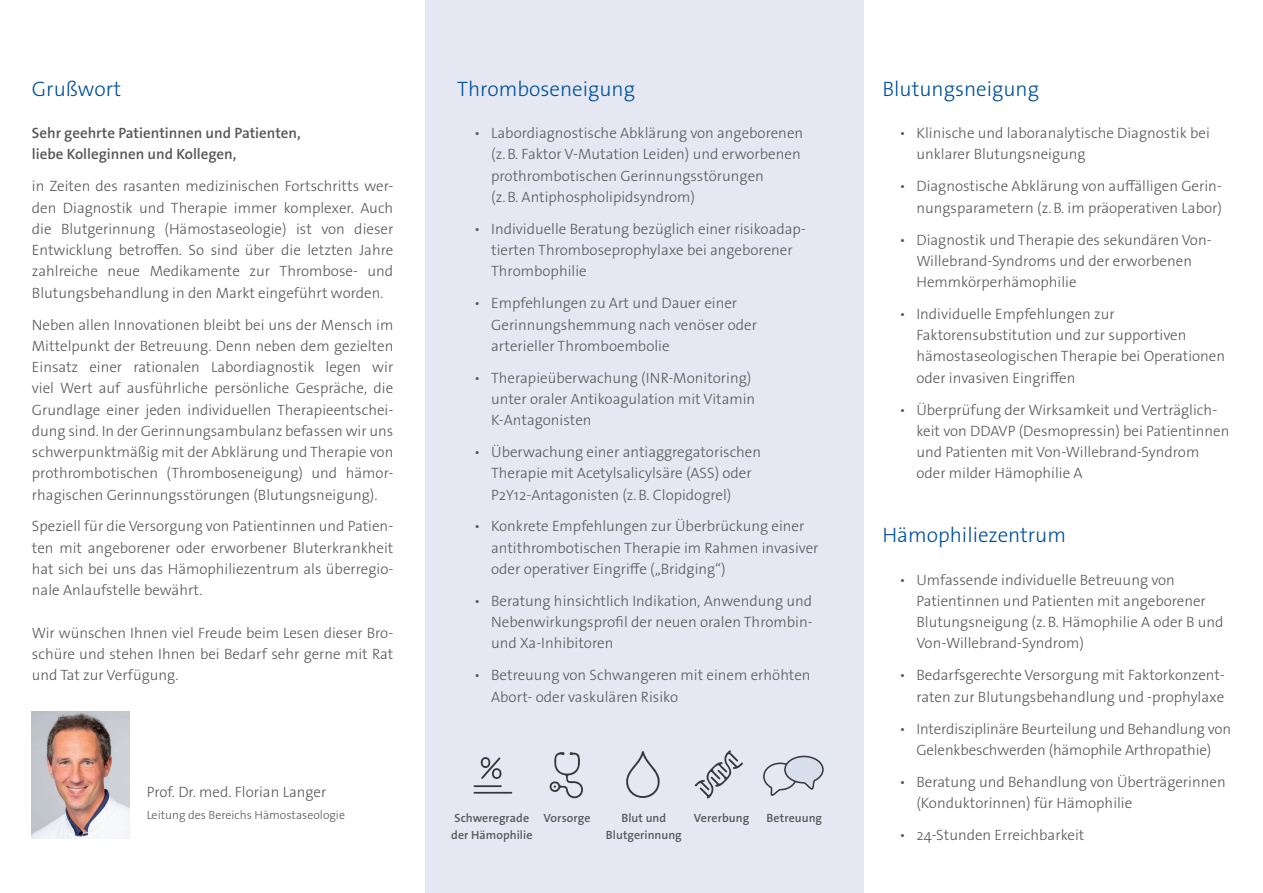
<style>
.page{position:relative;width:1263px;height:893px;background:#fff}
.page>*{position:absolute;margin:0;border:0;box-sizing:border-box;transform-origin:0 0}
.t1{font:300 21px "The Sans Os F";color:#01519a}
.t2{font:300 15px/21.3px "The Sans Os F";color:#57585a}
.t3{font:600 15px/21.3px "The Sans Os F";color:#57585a}
.t4{font:600 12px/16.5px "The Sans Os F";letter-spacing:.005em;color:#57585a}
.t5{font:300 12px "The Sans Os F";color:#57585a}
</style>
<div class="page">
<div style="left:425px;top:0;width:438px;height:893px;background:#e5e8f3"></div>
<img style="left:32px;top:711px;width:98px;height:128px">
<svg style="left:626px;top:751px;width:34px;height:47px"></svg>
<svg style="left:474px;top:785px;width:38px;height:9px"></svg>
<svg style="left:481px;top:757px;width:21px;height:22px"></svg>
<svg style="left:694px;top:750px;width:49px;height:48px"></svg>
<svg style="left:550px;top:752px;width:33px;height:46px"></svg>
<svg style="left:763px;top:755px;width:61px;height:41px"></svg>
<h1 class="t1" style="left:32px;top:75px;width:91px">Grußwort</h1>
<p class="t3" style="left:32px;top:123px;width:270px">Sehr geehrte Patientinnen und Patienten, liebe Kolleginnen und Kollegen,</p>
<p class="t2" style="left:32px;top:176px;width:363px;text-align:justify">in Zeiten des rasanten medizinischen Fortschritts wer&shy;den Diagnostik und Therapie immer komplexer. Auch die Blutgerinnung (Hämostaseologie) ist von dieser Entwicklung betroffen. So sind über die letzten Jahre zahlreiche neue Medikamente zur Thrombose- und Blutungsbehandlung in den Markt eingeführt worden.</p>
<p class="t2" style="left:32px;top:314px;width:363px;text-align:justify">Neben allen Innovationen bleibt bei uns der Mensch im Mittelpunkt der Betreuung. Denn neben dem gezielten Einsatz einer rationalen Labordiagnostik legen wir viel Wert auf ausführliche persönliche Gespräche, die Grundlage einer jeden individuellen Therapieentschei&shy;dung sind. In der Gerinnungsambulanz befassen wir uns schwerpunktmäßig mit der Abklärung und Therapie von prothrombotischen (Thromboseneigung) und hämor&shy;rhagischen Gerinnungsstörungen (Blutungsneigung).</p>
<p class="t2" style="left:32px;top:516px;width:363px;text-align:justify">Speziell für die Versorgung von Patientinnen und Patien&shy;ten mit angeborener oder erworbener Bluterkrankheit hat sich bei uns das Hämophiliezentrum als überregio&shy;nale Anlaufstelle bewährt.</p>
<p class="t2" style="left:32px;top:622px;width:363px;text-align:justify">Wir wünschen Ihnen viel Freude beim Lesen dieser Bro&shy;schüre und stehen Ihnen bei Bedarf sehr gerne mit Rat und Tat zur Verfügung.</p>
<p class="t2" style="left:147px;top:782px;width:181px">Prof. Dr. med. Florian Langer</p>
<p class="t5" style="left:147px;top:807px;width:200px">Leitung des Bereichs Hämostaseologie</p>
<h1 class="t1" style="left:457px;top:75px;width:179px">Thromboseneigung</h1>
<p class="t2" style="left:491px;top:123px;width:314px;text-indent:-17px">• Labordiagnostische Abklärung von angeborenen (z.B. Faktor V-Mutation Leiden) und erworbenen prothrombotischen Gerinnungsstörungen<br>(z.B. Antiphospholipidsyndrom)</p>
<p class="t2" style="left:491px;top:218px;width:316px;text-indent:-17px">• Individuelle Beratung bezüglich einer risikoadap&shy;tierten Thromboseprophylaxe bei angeborener<br>Thrombophilie</p>
<p class="t2" style="left:491px;top:293px;width:267px;text-indent:-17px">• Empfehlungen zu Art und Dauer einer<br>Gerinnungshemmung nach venöser oder arterieller Thromboembolie</p>
<p class="t2" style="left:491px;top:367px;width:266px;text-indent:-17px">• Therapieüberwachung (INR-Monitoring) unter oraler Antikoagulation mit Vitamin<br>K-Antagonisten</p>
<p class="t2" style="left:491px;top:441px;width:272px;text-indent:-17px">• Überwachung einer antiaggregatorischen<br>Therapie mit Acetylsalicylsäre (ASS) oder<br>P2Y12-Antagonisten (z.B. Clopidogrel)</p>
<p class="t2" style="left:491px;top:516px;width:329px;text-indent:-17px">• Konkrete Empfehlungen zur Überbrückung einer antithrombotischen Therapie im Rahmen invasiver oder operativer Eingriffe („Bridging“)</p>
<p class="t2" style="left:491px;top:590px;width:323px;text-align:justify;text-indent:-17px">• Beratung hinsichtlich Indikation, Anwendung und Nebenwirkungsprofil der neuen oralen Thrombin&shy;und Xa-Inhibitoren</p>
<p class="t2" style="left:491px;top:665px;width:321px;text-indent:-17px">• Betreuung von Schwangeren mit einem erhöhten<br>Abort- oder vaskulären Risiko</p>
<p class="t4" style="left:451px;top:810px;width:83px">Schweregrade der Hämophilie</p>
<p class="t4" style="left:543px;top:810px;width:49px">Vorsorge</p>
<p class="t4" style="left:606px;top:810px;width:77px;text-align:center">Blut und<br>Blutgerinnung</p>
<p class="t4" style="left:694px;top:810px;width:57px">Vererbung</p>
<p class="t4" style="left:766px;top:810px;width:57px">Betreuung</p>
<h1 class="t1" style="left:882px;top:75px;width:158px">Blutungsneigung</h1>
<p class="t2" style="left:916px;top:123px;width:295px;text-indent:-17px">• Klinische und laboranalytische Diagnostik bei unklarer Blutungsneigung</p>
<p class="t2" style="left:899px;top:176px;width:324px;text-align:right">• Diagnostische Abklärung von auffälligen Gerin&shy;nungsparametern (z.B. im präoperativen Labor)</p>
<p class="t2" style="left:916px;top:229px;width:297px;text-indent:-17px">• Diagnostik und Therapie des sekundären Von-<br>Willebrand-Syndroms und der erworbenen<br>Hemmkörperhämophilie</p>
<p class="t2" style="left:916px;top:303px;width:310px;text-indent:-17px">• Individuelle Empfehlungen zur Faktorensubstitution und zur supportiven hämostaseologischen Therapie bei Operationen oder invasiven Eingriffen</p>
<p class="t2" style="left:916px;top:399px;width:315px;text-indent:-17px">• Überprüfung der Wirksamkeit und Verträglich&shy;keit von DDAVP (Desmopressin) bei Patientinnen und Patienten mit Von-Willebrand-Syndrom oder milder Hämophilie A</p>
<h1 class="t1" style="left:882px;top:522px;width:185px">Hämophiliezentrum</h1>
<p class="t2" style="left:916px;top:569px;width:309px;text-indent:-17px">• Umfassende individuelle Betreuung von Patientinnen und Patienten mit angeborener Blutungsneigung (z.B. Hämophilie A oder B und Von-Willebrand-Syndrom)</p>
<p class="t2" style="left:899px;top:665px;width:327px;text-align:right">• Bedarfsgerechte Versorgung mit Faktorkonzent&shy;raten zur Blutungsbehandlung und -prophylaxe</p>
<p class="t2" style="left:899px;top:718px;width:333px;text-align:center">• Interdisziplinäre Beurteilung und Behandlung von<br>Gelenkbeschwerden (hämophile Arthropathie)</p>
<p class="t2" style="left:916px;top:771px;width:311px;text-indent:-17px">• Beratung und Behandlung von Überträgerinnen (Konduktorinnen) für Hämophilie</p>
<p class="t2" style="left:899px;top:824px;width:187px">• 24-Stunden Erreichbarkeit</p>
</div>
